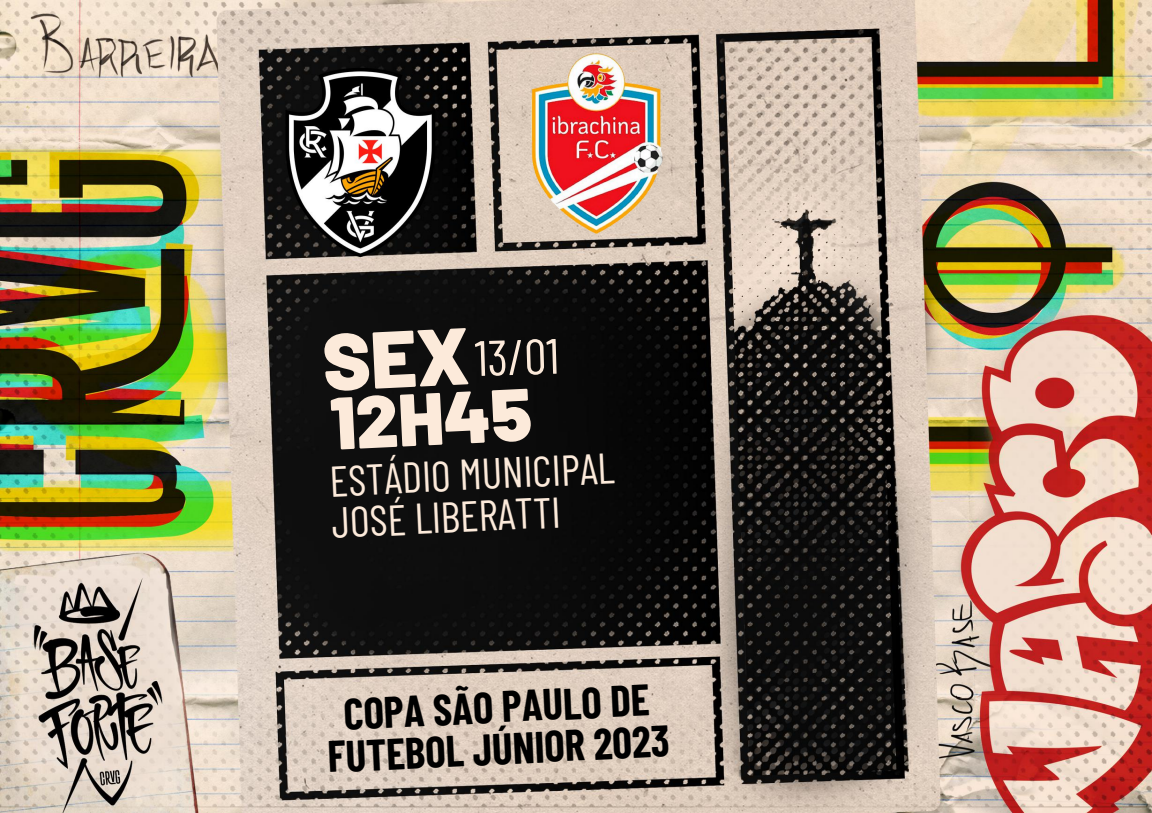
<style>
.page{position:relative;width:1152px;height:813px;background:#fff}
.page>*{position:absolute;margin:0;border:0;box-sizing:border-box;transform-origin:0 0}
.t1{font:900 73.95px "Barlow";color:#fceada}
.t2{font:49.57px "Barlow Condensed";color:#fceada}
.t3{font:700 42.97px/41.6px "Barlow Condensed";color:#000;text-align:center}
.t4{font:42.97px/41.4px "Barlow Condensed";color:#fceada}
</style>
<div class="page">
<img style="left:0;top:0;width:1152px;height:812px">
<img style="left:260px;top:53px;width:200px;height:218px">
<img style="left:498px;top:28px;width:199px;height:230px">
<div style="left:324px;top:327px;width:144px;height:64px;background:#0e0e0e"></div>
<p class="t2" style="left:474px;top:326px;width:86px;rotate:-2deg">13/01</p>
<h1 class="t1" style="left:328px;top:376px;width:203px;rotate:-3deg">12H45</h1>
<p class="t4" style="left:329px;top:459px;width:287px;rotate:-3deg">ESTÁDIO MUNICIPAL<br>JOSÉ LIBERATTI</p>
<p class="t3" style="left:324px;top:693px;width:344px;rotate:-3deg">COPA SÃO PAULO DE<br>FUTEBOL JÚNIOR 2023</p>
</div>
